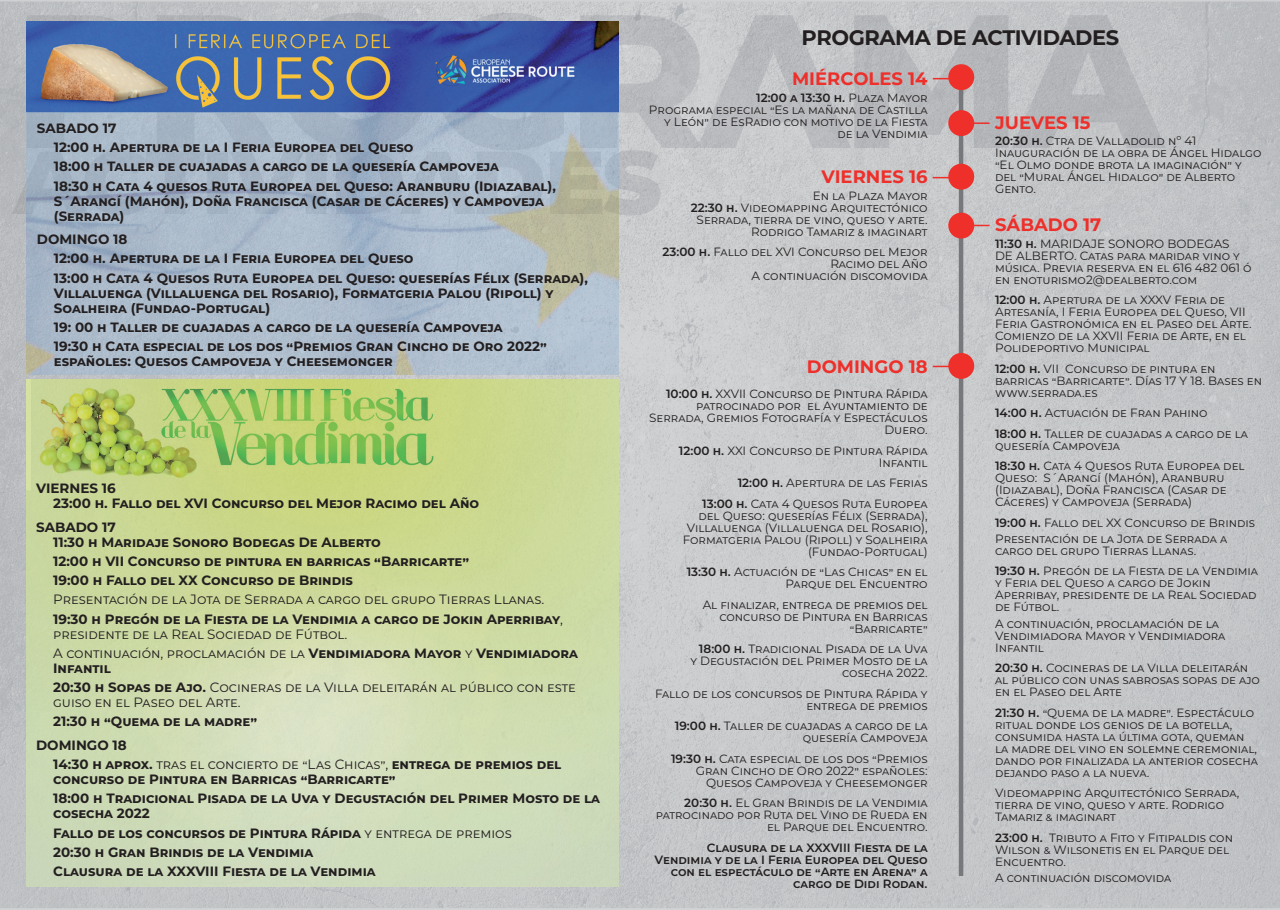
<style>
.page{position:relative;width:1280px;height:910px;background:#fff}
.page>*{position:absolute;margin:0;border:0;box-sizing:border-box;transform-origin:0 0}
.t1{font:700 21px "Montserrat";letter-spacing:-.02em;color:#231f20}
.t2{font:700 18px "Montserrat";color:#ee2f2a}
.t3{font:700 13.5px/19.2px "Montserrat";color:#231f20}
.t4{font:13.5px/19.2px "Montserrat";color:#231f20}
.t5{font:12px/12px "Montserrat";color:#231f20}
.t6{font:600 12px/12px "Montserrat";color:#231f20;text-align:right}
.s1{font-weight:700}
.s2{font-weight:400}
.s3{font-weight:600}
</style>
<div class="page">
<img style="left:0;top:0;width:1280px;height:910px">
<img style="left:26px;top:22px;width:593px;height:352px">
<img style="left:26px;top:380px;width:592px;height:507px">
<hr style="left:959px;top:77px;width:4px;height:799px;background:#76787b">
<div style="left:948px;top:64px;width:26px;height:26px;background:#ee2f2a;border-radius:50%"></div>
<div style="left:948px;top:110px;width:26px;height:26px;background:#ee2f2a;border-radius:50%"></div>
<div style="left:948px;top:164px;width:26px;height:26px;background:#ee2f2a;border-radius:50%"></div>
<div style="left:948px;top:213px;width:26px;height:26px;background:#ee2f2a;border-radius:50%"></div>
<div style="left:948px;top:353px;width:26px;height:26px;background:#ee2f2a;border-radius:50%"></div>
<svg style="left:933px;top:78px;width:15px;height:1px"></svg>
<svg style="left:933px;top:177px;width:15px;height:1px"></svg>
<svg style="left:933px;top:366px;width:15px;height:1px"></svg>
<hr style="left:967px;top:122px;width:22px;height:2px;background:#ee2f2a">
<svg style="left:974px;top:225px;width:15px;height:1px"></svg>
<p class="t3" style="left:54px;top:118px;width:504px;text-indent:-17px">SABADO 17<br>12:00 h. Apertura de la I Feria Europea del Queso<br>18:00 h Taller de cuajadas a cargo de la quesería Campoveja<br>18:30 h Cata 4 quesos Ruta Europea del Queso: Aranburu (Idiazabal),</p>
<p class="t3" style="left:54px;top:193px;width:492px;line-height:15px">S´Arangí (Mahón), Doña Francisca (Casar de Cáceres) y Campoveja (Serrada)</p>
<p class="t3" style="left:54px;top:229px;width:535px;text-indent:-17px">DOMINGO 18<br>12:00 h. Apertura de la I Feria Europea del Queso<br>13:00 h Cata 4 Quesos Ruta Europea del Queso: queserías Félix (Serrada),</p>
<p class="t3" style="left:54px;top:285px;width:501px;line-height:15px">Villaluenga (Villaluenga del Rosario), Formatgeria Palou (Ripoll) y<br>Soalheira (Fundao-Portugal)</p>
<p class="t3" style="left:54px;top:317px;width:494px">19: 00 h Taller de cuajadas a cargo de la quesería Campoveja<br>19:30 h Cata especial de los dos “Premios Gran Cincho de Oro 2022”</p>
<p class="t3" style="left:54px;top:351px;width:340px">españoles: Quesos Campoveja y Cheesemonger</p>
<p class="t3" style="left:53px;top:480px;width:427px;line-height:15px;text-indent:-17px">VIERNES 16<br>23:00 h. Fallo del XVI Concurso del Mejor Racimo del Año</p>
<p class="t3" style="left:53px;top:519px;width:329px;line-height:15px;text-indent:-17px">SABADO 17<br>11:30 h Maridaje Sonoro Bodegas De Alberto</p>
<p class="t3" style="left:53px;top:551px;width:417px">12:00 h VII Concurso de pintura en barricas “Barricarte”<br>19:00 h Fallo del XX Concurso de Brindis</p>
<p class="t4" style="left:53px;top:590px;width:511px">Presentación de la Jota de Serrada a cargo del grupo Tierras Llanas.<br><span class="s1">19:30 h Pregón de la Fiesta de la Vendimia a cargo de Jokin Aperribay</span>,</p>
<p class="t4" style="left:53px;top:624px;width:526px">presidente de la Real Sociedad de Fútbol.<br>A continuación, proclamación de la <span class="s1">Vendimiadora Mayor</span> y <span class="s1">Vendimiadora</span></p>
<p class="t4" style="left:53px;top:658px;width:524px"><span class="s1">Infantil<br>20:30 h Sopas de Ajo.</span> Cocineras de la Villa deleitarán al público con este</p>
<p class="t4" style="left:53px;top:692px;width:189px">guiso en el Paseo del Arte.</p>
<p class="t3" style="left:36px;top:709px;width:222px;line-height:23.5px;text-indent:17px">21:30 h “Quema de la madre”<br>DOMINGO 18</p>
<p class="t3" style="left:53px;top:756px;width:510px;line-height:15px">14:30 h aprox. <span class="s2">tras el concierto de “Las Chicas”,</span> entrega de premios del concurso de Pintura en Barricas “Barricarte”</p>
<p class="t3" style="left:53px;top:790px;width:548px;line-height:15px">18:00 h Tradicional Pisada de la Uva y Degustación del Primer Mosto de la cosecha 2022</p>
<p class="t3" style="left:53px;top:823px;width:460px">Fallo de los concursos de Pintura Rápida <span class="s2">y entrega de premios<br></span>20:30 h Gran Brindis de la Vendimia<br>Clausura de la XXXVIII Fiesta de la Vendimia</p>
<h1 class="t1" style="left:802px;top:23px;width:319px">PROGRAMA DE ACTIVIDADES</h1>
<h2 class="t2" style="left:792px;top:66px;width:137px">MIÉRCOLES 14</h2>
<p class="t5" style="left:649px;top:91px;width:280px;text-align:right"><span class="s3">12:00 a 13:30 h.</span> Plaza Mayor<br>Programa especial “Es la mañana de Castilla y León” de EsRadio con motivo de la Fiesta de la Vendimia</p>
<h2 class="t2" style="left:821px;top:164px;width:108px">VIERNES 16</h2>
<p class="t5" style="left:691px;top:189px;width:238px;text-align:right">En la Plaza Mayor<br><span class="s3">22:30 h.</span> Videomapping Arquitectónico<br>Serrada, tierra de vino, queso y arte.<br>Rodrigo Tamariz &amp; imaginart</p>
<p class="t5" style="left:663px;top:245px;width:266px;text-align:right"><span class="s3">23:00 h.</span> Fallo del XVI Concurso del Mejor<br>Racimo del Año<br>A continuación discomovida</p>
<h2 class="t2" style="left:807px;top:354px;width:122px">DOMINGO 18</h2>
<p class="t5" style="left:649px;top:387px;width:280px;text-align:right"><span class="s3">10:00 h.</span> XXVII Concurso de Pintura Rápida patrocinado por el Ayuntamiento de<br>Serrada, Gremios Fotografía y Espectáculos<br>Duero.</p>
<p class="t5" style="left:679px;top:444px;width:250px;text-align:right"><span class="s3">12:00 h.</span> XXI Concurso de Pintura Rápida<br>Infantil</p>
<p class="t5" style="left:702px;top:472px;width:227px;line-height:20.5px;text-align:right"><span class="s3">12:00 h.</span> Apertura de las Ferias<br><span class="s3">13:00 h.</span> Cata 4 Quesos Ruta Europea</p>
<p class="t5" style="left:683px;top:509px;width:246px;text-align:right">del Queso: queserías Félix (Serrada), Villaluenga (Villaluenga del Rosario), Formatgeria Palou (Ripoll) y Soalheira (Fundao-Portugal)</p>
<p class="t5" style="left:687px;top:565px;width:242px;text-align:right"><span class="s3">13:30 h.</span> Actuación de “Las Chicas” en el<br>Parque del Encuentro</p>
<p class="t5" style="left:703px;top:598px;width:226px;text-align:right">Al finalizar, entrega de premios del concurso de Pintura en Barricas “Barricarte”</p>
<p class="t5" style="left:690px;top:642px;width:239px;text-align:right"><span class="s3">18:00 h.</span> Tradicional Pisada de la Uva y Degustación del Primer Mosto de la cosecha 2022.</p>
<p class="t5" style="left:655px;top:687px;width:274px;text-align:right">Fallo de los concursos de Pintura Rápida y entrega de premios</p>
<p class="t5" style="left:675px;top:719px;width:254px;text-align:right"><span class="s3">19:00 h.</span> Taller de cuajadas a cargo de la quesería Campoveja</p>
<p class="t5" style="left:671px;top:752px;width:258px;text-align:right"><span class="s3">19:30 h.</span> Cata especial de los dos “Premios<br>Gran Cincho de Oro 2022” españoles:<br>Quesos Campoveja y Cheesemonger</p>
<p class="t5" style="left:656px;top:796px;width:273px;text-align:right"><span class="s3">20:30 h.</span> El Gran Brindis de la Vendimia patrocinado por Ruta del Vino de Rueda en el Parque del Encuentro.</p>
<p class="t6" style="left:655px;top:841px;width:274px">Clausura de la XXXVIII Fiesta de la Vendimia y de la I Feria Europea del Queso con el espectáculo de “Arte en Arena” a cargo de Didi Rodan.</p>
<h2 class="t2" style="left:995px;top:110px;width:97px">JUEVES 15</h2>
<p class="t5" style="left:995px;top:135px;width:268px"><span class="s3">20:30 h.</span> Ctra de Valladolid nº 41<br>Inauguración de la obra de Ángel Hidalgo “El Olmo donde brota la imaginación” y del “Mural Ángel Hidalgo” de Alberto<br>Gento.</p>
<h2 class="t2" style="left:995px;top:212px;width:108px">SÁBADO 17</h2>
<p class="t5" style="left:995px;top:237px;width:258px"><span class="s3">11:30 h.</span> MARIDAJE SONORO BODEGAS<br>DE ALBERTO. Catas para maridar vino y música. Previa reserva en el 616 482 061 ó en enoturismo2@dealberto.com</p>
<p class="t5" style="left:995px;top:293px;width:258px"><span class="s3">12:00 h.</span> Apertura de la XXXV Feria de Artesanía, I Feria Europea del Queso, VII Feria Gastronómica en el Paseo del Arte.<br>Comienzo de la XXVII Feria de Arte, en el Polideportivo Municipal</p>
<p class="t5" style="left:995px;top:362px;width:268px"><span class="s3">12:00 h.</span> VII Concurso de pintura en barricas “Barricarte”. Días 17 Y 18. Bases en www.serrada.es</p>
<p class="t5" style="left:995px;top:402px;width:255px;line-height:20.5px"><span class="s3">14:00 h.</span> Actuación de Fran Pahino<br><span class="s3">18:00 h.</span> Taller de cuajadas a cargo de la</p>
<p class="t5" style="left:995px;top:435px;width:251px;line-height:20.5px">quesería Campoveja<br><span class="s3">18:30 h.</span> Cata 4 Quesos Ruta Europea del</p>
<p class="t5" style="left:995px;top:471px;width:233px">Queso: S´Arangí (Mahón), Aranburu (Idiazabal), Doña Francisca (Casar de<br>Cáceres) y Campoveja (Serrada)</p>
<p class="t5" style="left:995px;top:514px;width:262px;line-height:16.2px"><span class="s3">19:00 h.</span> Fallo del XX Concurso de Brindis<br>Presentación de la Jota de Serrada a</p>
<p class="t5" style="left:995px;top:540px;width:265px;line-height:20.5px">cargo del grupo Tierras Llanas.<br><span class="s3">19:30 h.</span> Pregón de la Fiesta de la Vendimia</p>
<p class="t5" style="left:995px;top:577px;width:263px">y Feria del Queso a cargo de Jokin<br>Aperribay, presidente de la Real Sociedad de Fútbol.</p>
<p class="t5" style="left:995px;top:617px;width:232px">A continuación, proclamación de la<br>Vendimiadora Mayor y Vendimiadora<br>Infantil</p>
<p class="t5" style="left:995px;top:661px;width:266px"><span class="s3">20:30 h.</span> Cocineras de la Villa deleitarán al público con unas sabrosas sopas de ajo en el Paseo del Arte</p>
<p class="t5" style="left:995px;top:706px;width:264px"><span class="s3">21:30 h.</span> “Quema de la madre”. Espectáculo ritual donde los genios de la botella, consumida hasta la última gota, queman la madre del vino en solemne ceremonial, dando por finalizada la anterior cosecha dejando paso a la nueva.</p>
<p class="t5" style="left:995px;top:786px;width:246px">Videomapping Arquitectónico Serrada, tierra de vino, queso y arte. Rodrigo<br>Tamariz &amp; imaginart</p>
<p class="t5" style="left:995px;top:831px;width:239px"><span class="s3">23:00 h.</span> Tributo a Fito y Fitipaldis con<br>Wilson &amp; Wilsonetis en el Parque del<br>Encuentro.</p>
<p class="t5" style="left:995px;top:871px;width:178px">A continuación discomovida</p>
</div>
